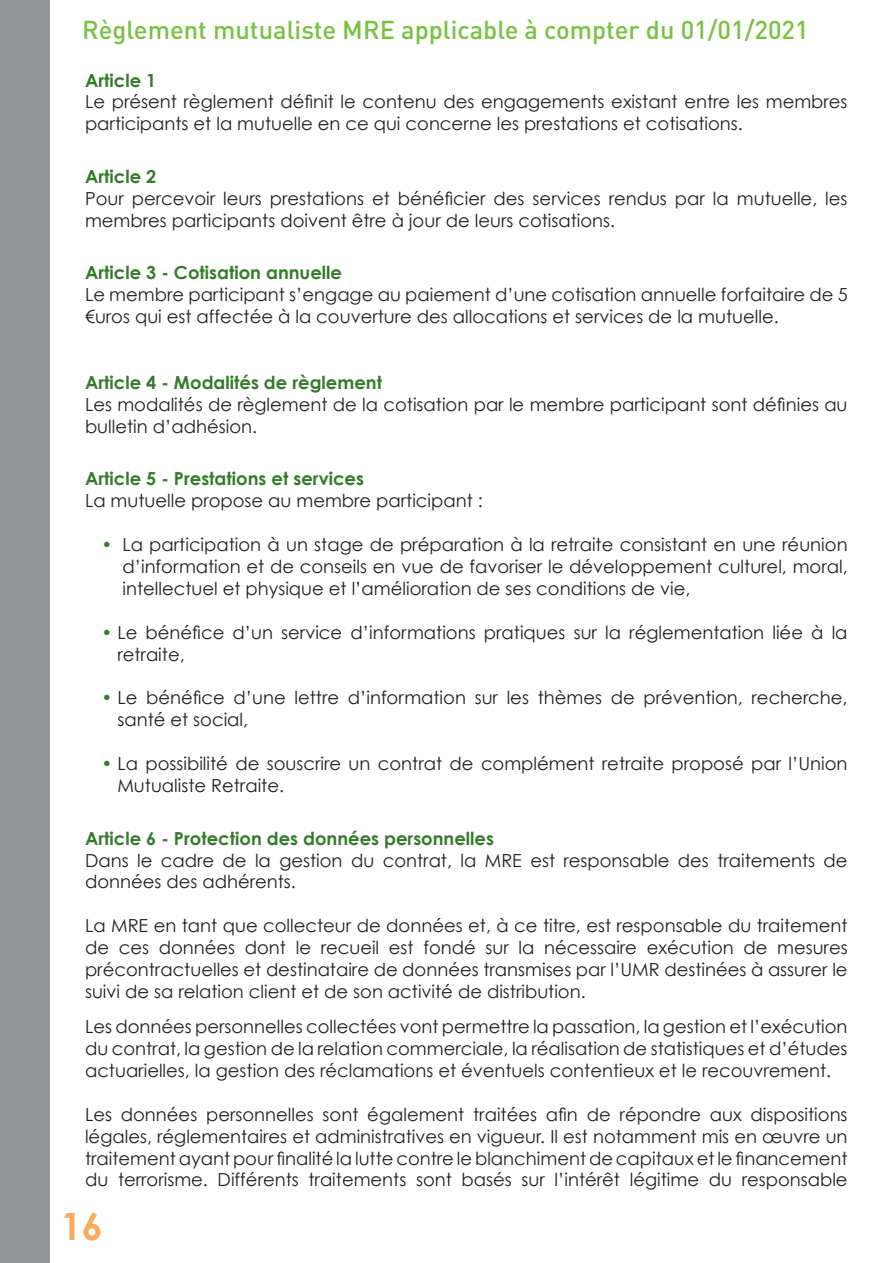
<style>
.page{position:relative;width:893px;height:1263px;background:#fff}
.page>*{position:absolute;margin:0;border:0;box-sizing:border-box;transform-origin:0 0}
.t1{font:700 37.5px "Century Gothic";color:#faac5e}
.t2{font:500 25.5px "DIN";color:#79c142}
.t3{font:18px/21.9px "Century Gothic";color:#231f20}
.t4{font:700 18px "Century Gothic";color:#357b2b}
.s1{color:#357b2b}
</style>
<div class="page">
<div style="left:0;top:0;width:50px;height:1263px;background:#939598"></div>
<p class="t2" style="left:82px;top:14px;width:728px">Règlement mutualiste MRE applicable à compter du 01/01/2021</p>
<p class="t4" style="left:85px;top:69px;width:73px">Article 1</p>
<p class="t3" style="left:85px;top:91px;width:764px">Le présent règlement définit le contenu des engagements existant entre les membres participants et la mutuelle en ce qui concerne les prestations et cotisations.</p>
<p class="t4" style="left:85px;top:165px;width:73px">Article 2</p>
<p class="t3" style="left:85px;top:187px;width:764px">Pour percevoir leurs prestations et bénéficier des services rendus par la mutuelle, les membres participants doivent être à jour de leurs cotisations.</p>
<p class="t4" style="left:85px;top:261px;width:259px">Article 3 - Cotisation annuelle</p>
<p class="t3" style="left:85px;top:283px;width:764px">Le membre participant s’engage au paiement d’une cotisation annuelle forfaitaire de 5 €uros qui est affectée à la couverture des allocations et services de la mutuelle.</p>
<p class="t4" style="left:85px;top:371px;width:298px">Article 4 - Modalités de règlement</p>
<p class="t3" style="left:85px;top:393px;width:764px">Les modalités de règlement de la cotisation par le membre participant sont définies au bulletin d’adhésion.</p>
<p class="t4" style="left:85px;top:467px;width:280px">Article 5 - Prestations et services</p>
<p class="t3" style="left:85px;top:489px;width:399px">La mutuelle propose au membre participant :</p>
<p class="t3" style="left:122px;top:533px;width:727px;text-align:justify;text-indent:-21px"><span class="s1">•</span> La participation à un stage de préparation à la retraite consistant en une réunion d’information et de conseils en vue de favoriser le développement culturel, moral, intellectuel et physique et l’amélioration de ses conditions de vie,</p>
<p class="t3" style="left:117px;top:621px;width:732px;text-indent:-16px"><span class="s1">•</span> Le bénéfice d’un service d’informations pratiques sur la réglementation liée à la retraite,</p>
<p class="t3" style="left:117px;top:687px;width:732px;text-indent:-16px"><span class="s1">•</span> Le bénéfice d’une lettre d’information sur les thèmes de prévention, recherche, santé et social,</p>
<p class="t3" style="left:117px;top:752px;width:732px;text-indent:-16px"><span class="s1">•</span> La possibilité de souscrire un contrat de complément retraite proposé par l’Union<br>Mutualiste Retraite.</p>
<p class="t4" style="left:85px;top:827px;width:410px">Article 6 - Protection des données personnelles</p>
<p class="t3" style="left:85px;top:849px;width:764px">Dans le cadre de la gestion du contrat, la MRE est responsable des traitements de données des adhérents.</p>
<p class="t3" style="left:85px;top:915px;width:764px;text-align:justify">La MRE en tant que collecteur de données et, à ce titre, est responsable du traitement de ces données dont le recueil est fondé sur la nécessaire exécution de mesures précontractuelles et destinataire de données transmises par l’UMR destinées à assurer le suivi de sa relation client et de son activité de distribution.</p>
<p class="t3" style="left:85px;top:1015px;width:764px;text-align:justify">Les données personnelles collectées vont permettre la passation, la gestion et l’exécution du contrat, la gestion de la relation commerciale, la réalisation de statistiques et d’études actuarielles, la gestion des réclamations et éventuels contentieux et le recouvrement.</p>
<p class="t3" style="left:85px;top:1103px;width:764px;text-align:justify">Les données personnelles sont également traitées afin de répondre aux dispositions légales, réglementaires et administratives en vigueur. Il est notamment mis en œuvre un traitement ayant pour finalité la lutte contre le blanchiment de capitaux et le financement du terrorisme. Différents traitements sont basés sur l’intérêt légitime du responsable</p>
<h1 class="t1" style="left:61px;top:1203px;width:43px">16</h1>
</div>
